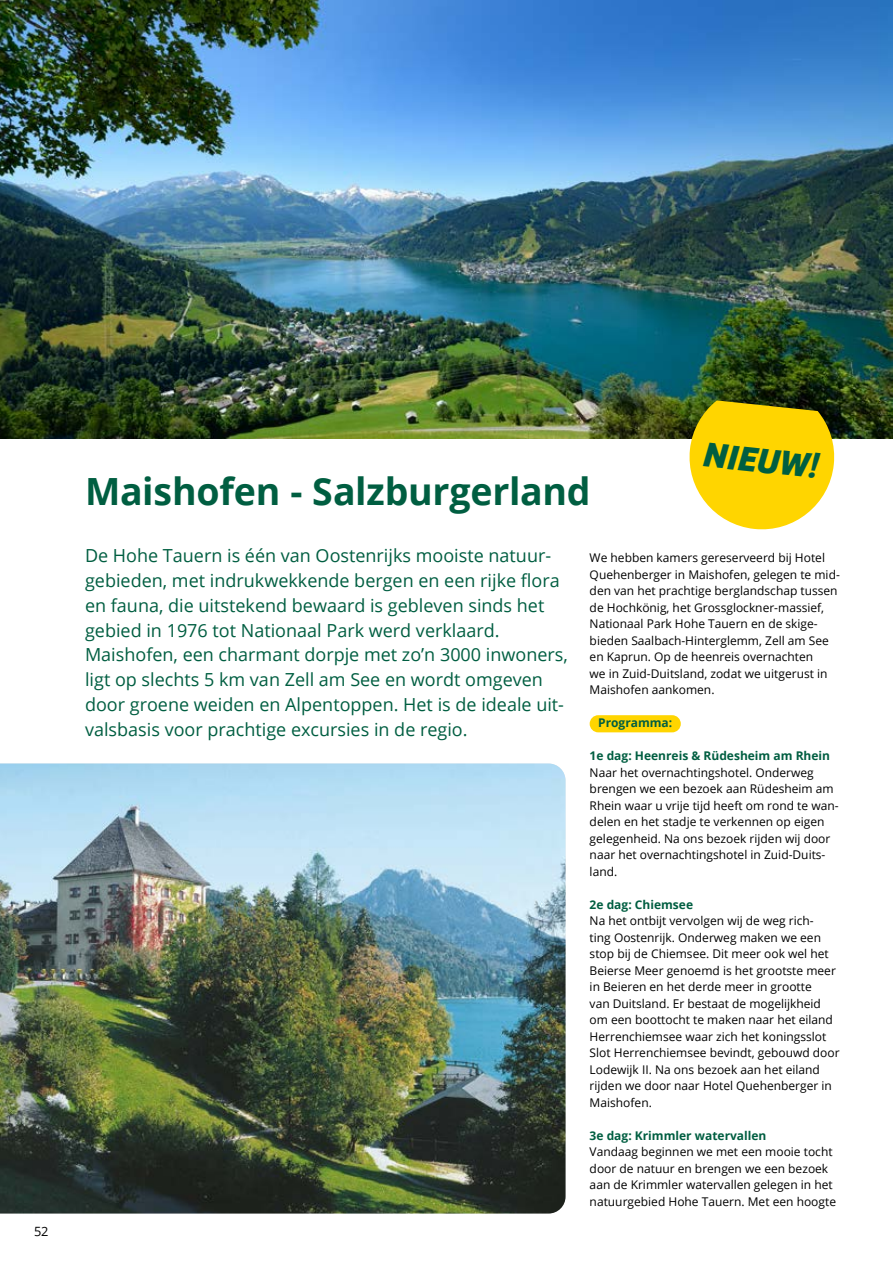
<style>
.page{position:relative;width:893px;height:1263px;background:#fff}
.page>*{position:absolute;margin:0;border:0;box-sizing:border-box;transform-origin:0 0}
.t1{font:700 37.5px "Open Sans";letter-spacing:-.005em;color:#005e41}
.t2{font:italic 700 36px "Bree";color:#005e41}
.t3{font:18px/24.8px "Open Sans";color:#005e41}
.t4{font:12.75px "Open Sans";color:#000}
.t5{font:12px/16.5px "Open Sans";color:#000}
.t6{font:700 12px "Open Sans";color:#005e41}
</style>
<div class="page">
<img style="left:0;top:0;width:893px;height:439px">
<img style="left:0;top:763px;width:566px;height:450px">
<div style="left:590px;top:715px;width:91px;height:17px;background:#ffd500;border-radius:9px"></div>
<svg style="left:686px;top:400px;width:150px;height:130px;background:#ebcd26"></svg>
<p class="t4" style="left:34px;top:1222px;width:16px">52</p>
<h2 class="t2" style="left:707px;top:426px;width:117px;rotate:6deg">NIEUW!</h2>
<h1 class="t1" style="left:85px;top:464px;width:507px">Maishofen - Salzburgerland</h1>
<p class="t3" style="left:85px;top:543px;width:484px">De Hohe Tauern is één van Oostenrijks mooiste natuur&shy;gebieden, met indrukwekkende bergen en een rijke flora en fauna, die uitstekend bewaard is gebleven sinds het gebied in 1976 tot Nationaal Park werd verklaard.<br>Maishofen, een charmant dorpje met zo’n 3000 inwoners, ligt op slechts 5 km van Zell am See en wordt omgeven door groene weiden en Alpentoppen. Het is de ideale uit&shy;valsbasis voor prachtige excursies in de regio.</p>
<p class="t5" style="left:590px;top:549px;width:252px">We hebben kamers gereserveerd bij Hotel Quehenberger in Maishofen, gelegen te mid&shy;den van het prachtige berglandschap tussen de Hochkönig, het Grossglockner-massief, Nationaal Park Hohe Tauern en de skige&shy;bieden Saalbach-Hinterglemm, Zell am See en Kaprun. Op de heenreis overnachten<br>we in Zuid-Duitsland, zodat we uitgerust in Maishofen aankomen.</p>
<p class="t6" style="left:598px;top:714px;width:76px">Programma:</p>
<p class="t6" style="left:590px;top:747px;width:242px">1e dag: Heenreis &amp; Rüdesheim am Rhein</p>
<p class="t5" style="left:590px;top:764px;width:250px">Naar het overnachtingshotel. Onderweg brengen we een bezoek aan Rüdesheim am Rhein waar u vrije tijd heeft om rond te wan&shy;delen en het stadje te verkennen op eigen gelegenheid. Na ons bezoek rijden wij door naar het overnachtingshotel in Zuid-Duits&shy;land.</p>
<p class="t6" style="left:590px;top:896px;width:105px">2e dag: Chiemsee</p>
<p class="t5" style="left:590px;top:912px;width:252px">Na het ontbijt vervolgen wij de weg rich-<br>ting Oostenrijk. Onderweg maken we een stop bij de Chiemsee. Dit meer ook wel het Beierse Meer genoemd is het grootste meer in Beieren en het derde meer in grootte<br>van Duitsland. Er bestaat de mogelijkheid om een boottocht te maken naar het eiland Herrenchiemsee waar zich het koningsslot Slot Herrenchiemsee bevindt, gebouwd door Lodewijk II. Na ons bezoek aan het eiland rijden we door naar Hotel Quehenberger in Maishofen.</p>
<p class="t6" style="left:590px;top:1127px;width:178px">3e dag: Krimmler watervallen</p>
<p class="t5" style="left:590px;top:1143px;width:248px">Vandaag beginnen we met een mooie tocht door de natuur en brengen we een bezoek aan de Krimmler watervallen gelegen in het natuurgebied Hohe Tauern. Met een hoogte</p>
</div>
